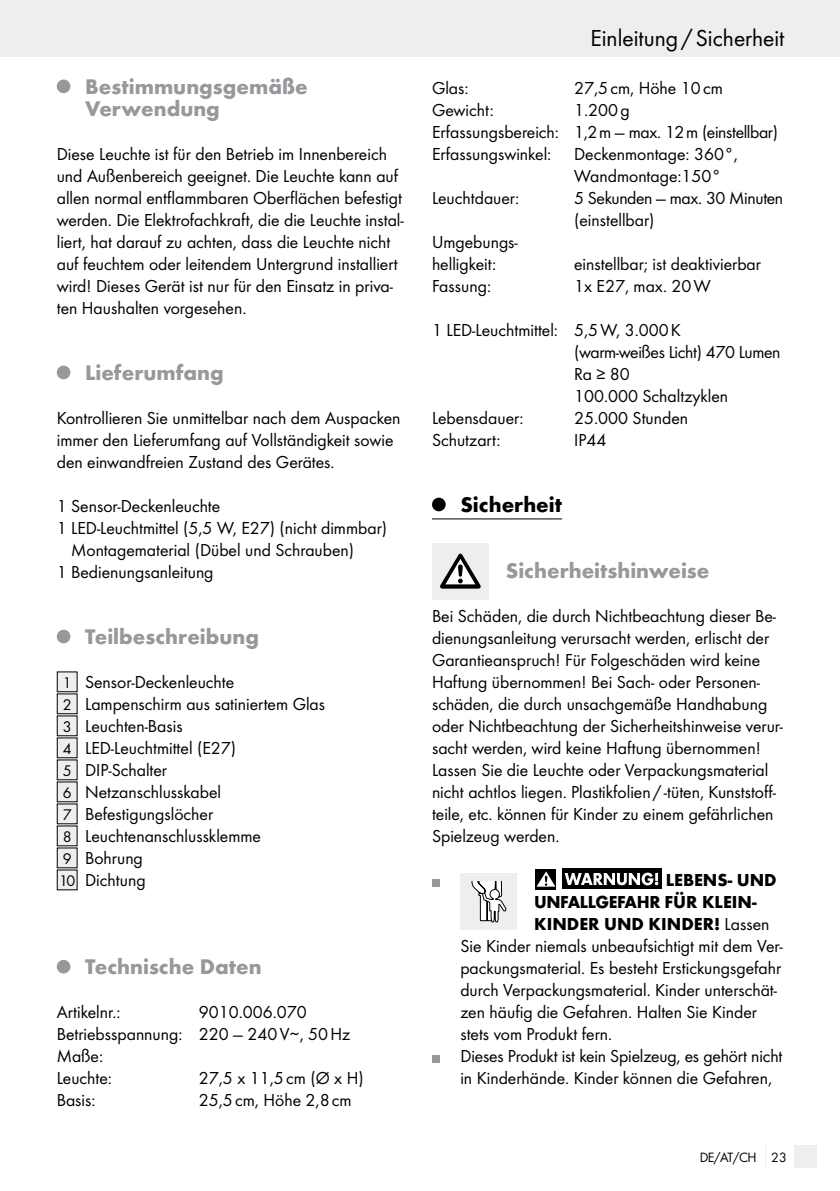
<style>
.page{position:relative;width:840px;height:1191px;background:#fff}
.page>*{position:absolute;margin:0;border:0;box-sizing:border-box;transform-origin:0 0}
.t1{font:24px "Futura Boo";color:#000}
.t2{font:700 22px/22px "Futura";color:#97979c}
.t3{font:700 22px "Futura";color:#000}
.t4{font:18px/22px "Futura Boo";color:#000}
.t5{font:18px/22px "Futura Boo";letter-spacing:-.02em;color:#000}
.t6{font:700 18px/22px "Futura";color:#000}
.t7{font:14px "Futura Boo";letter-spacing:-.03em;color:#000}
.s1{font-size:16px}
.s2{font-family:"Futura Boo";font-weight:400}
</style>
<div class="page">
<div style="left:0;top:0;width:839px;height:57px;background:#eceeef"></div>
<div style="left:794px;top:1145px;width:22px;height:23px;background:#eceeef"></div>
<div style="left:57px;top:79px;width:13px;height:14px;background:#97979c;border-radius:50%"></div>
<div style="left:57px;top:365px;width:13px;height:14px;background:#97979c;border-radius:50%"></div>
<div style="left:57px;top:629px;width:13px;height:14px;background:#97979c;border-radius:50%"></div>
<div style="left:57px;top:672px;width:20px;height:20px;background:#eceeef"></div>
<div style="left:57px;top:694px;width:20px;height:20px;background:#eceeef"></div>
<div style="left:57px;top:716px;width:20px;height:20px;background:#eceeef"></div>
<div style="left:57px;top:738px;width:20px;height:20px;background:#eceeef"></div>
<div style="left:57px;top:760px;width:20px;height:20px;background:#eceeef"></div>
<div style="left:57px;top:782px;width:20px;height:20px;background:#eceeef"></div>
<div style="left:57px;top:804px;width:20px;height:20px;background:#eceeef"></div>
<div style="left:57px;top:826px;width:20px;height:20px;background:#eceeef"></div>
<div style="left:57px;top:848px;width:20px;height:20px;background:#eceeef"></div>
<div style="left:57px;top:870px;width:20px;height:20px;background:#eceeef"></div>
<div style="left:57px;top:959px;width:13px;height:14px;background:#97979c;border-radius:50%"></div>
<hr style="left:432px;top:518px;width:129px;height:1px;background:#000">
<div style="left:432px;top:497px;width:13px;height:14px;background:#000;border-radius:50%"></div>
<div style="left:432px;top:543px;width:56px;height:56px;background:#eceeef"></div>
<svg style="left:440px;top:553px;width:40px;height:35px"></svg>
<div style="left:432px;top:878px;width:7px;height:8px;background:#97979c"></div>
<div style="left:460px;top:873px;width:57px;height:57px;background:#eceeef"></div>
<svg style="left:471px;top:881px;width:35px;height:41px"></svg>
<div style="left:561px;top:868px;width:99px;height:21px;background:#000"></div>
<svg style="left:535px;top:869px;width:20px;height:20px"></svg>
<svg style="left:536px;top:871px;width:19px;height:15px"></svg>
<svg style="left:564px;top:872px;width:94px;height:13px"></svg>
<div style="left:432px;top:1054px;width:7px;height:8px;background:#97979c"></div>
<p class="t2" style="left:85px;top:75px;width:224px">Bestimmungsgemäße<br>Verwendung</p>
<p class="t4" style="left:57px;top:143px;width:348px">Diese Leuchte ist für den Betrieb im Innenbereich und Außenbereich geeignet. Die Leuchte kann auf allen normal entflammbaren Oberflächen befestigt werden. Die Elektrofachkraft, die die Leuchte instal&shy;liert, hat darauf zu achten, dass die Leuchte nicht auf feuchtem oder leitendem Untergrund installiert wird! Dieses Gerät ist nur für den Einsatz in priva&shy;ten Haushalten vorgesehen.</p>
<p class="t2" style="left:85px;top:361px;width:140px">Lieferumfang</p>
<p class="t4" style="left:57px;top:407px;width:345px">Kontrollieren Sie unmittelbar nach dem Auspacken immer den Lieferumfang auf Vollständigkeit sowie den einwandfreien Zustand des Gerätes.</p>
<p class="t4" style="left:57px;top:495px;width:165px">1 Sensor-Deckenleuchte</p>
<p class="t4" style="left:57px;top:517px;width:332px">1 LED-Leuchtmittel (5,5 W, E27) (nicht dimmbar)</p>
<p class="t4" style="left:71px;top:539px;width:284px">Montagematerial (Dübel und Schrauben)</p>
<p class="t4" style="left:57px;top:561px;width:158px">1 Bedienungsanleitung</p>
<p class="t2" style="left:85px;top:625px;width:175px">Teilbeschreibung</p>
<p class="t4" style="left:59px;top:671px;width:267px"><span class="s1">1</span> Sensor-Deckenleuchte<br><span class="s1">2</span> Lampenschirm aus satiniertem Glas<br><span class="s1">3</span> Leuchten-Basis<br><span class="s1">4</span> LED-Leuchtmittel (E27)<br><span class="s1">5</span> DIP-Schalter<br><span class="s1">6</span> Netzanschlusskabel<br><span class="s1">7</span> Befestigungslöcher<br><span class="s1">8</span> Leuchtenanschlussklemme<br><span class="s1">9</span> Bohrung<br><span class="s1">10</span> Dichtung</p>
<p class="t2" style="left:85px;top:955px;width:178px">Technische Daten</p>
<p class="t4" style="left:57px;top:1001px;width:65px">Artikelnr.:</p>
<p class="t4" style="left:57px;top:1001px;width:295px;text-indent:142px">9010.006.070<br>Betriebsspannung: 220 — 240V∼, 50Hz<br>Maße:<br>Leuchte:</p>
<p class="t4" style="left:199px;top:1067px;width:166px">27,5 x 11,5cm (Ø x H)</p>
<p class="t4" style="left:57px;top:1089px;width:40px">Basis:</p>
<p class="t4" style="left:199px;top:1089px;width:154px">25,5cm, Höhe 2,8cm</p>
<h1 class="t1" style="left:590px;top:24px;width:195px">Einleitung/Sicherheit</h1>
<p class="t4" style="left:432px;top:77px;width:38px">Glas:</p>
<p class="t4" style="left:574px;top:77px;width:150px">27,5cm, Höhe 10cm</p>
<p class="t4" style="left:432px;top:99px;width:63px">Gewicht:</p>
<p class="t4" style="left:432px;top:99px;width:347px;text-indent:142px">1.200g<br>Erfassungsbereich: 1,2m — max. 12m (einstellbar)<br>Erfassungswinkel:</p>
<p class="t4" style="left:574px;top:143px;width:165px">Deckenmontage: 360°,<br>Wandmontage:150°</p>
<p class="t4" style="left:432px;top:187px;width:89px">Leuchtdauer:</p>
<p class="t5" style="left:574px;top:187px;width:210px">5 Sekunden — max. 30 Minuten (einstellbar)</p>
<p class="t4" style="left:432px;top:231px;width:87px">Umgebungs&shy;helligkeit:</p>
<p class="t4" style="left:574px;top:253px;width:188px">einstellbar; ist deaktivierbar</p>
<p class="t4" style="left:432px;top:275px;width:61px">Fassung:</p>
<p class="t4" style="left:574px;top:275px;width:138px">1x E27, max. 20W</p>
<p class="t4" style="left:432px;top:319px;width:250px">1 LED-Leuchtmittel: 5,5W, 3.000K</p>
<p class="t5" style="left:574px;top:341px;width:208px">(warm-weißes Licht) 470 Lumen</p>
<p class="t4" style="left:574px;top:363px;width:57px">Ra ≥ 80</p>
<p class="t4" style="left:574px;top:385px;width:155px">100.000 Schaltzyklen</p>
<p class="t4" style="left:432px;top:407px;width:93px">Lebensdauer:</p>
<p class="t4" style="left:574px;top:407px;width:115px">25.000 Stunden</p>
<p class="t4" style="left:432px;top:429px;width:70px">Schutzart:</p>
<p class="t4" style="left:574px;top:429px;width:34px">IP44</p>
<p class="t3" style="left:460px;top:491px;width:103px">Sicherheit</p>
<p class="t2" style="left:505px;top:559px;width:205px">Sicherheitshinweise</p>
<p class="t4" style="left:432px;top:605px;width:352px">Bei Schäden, die durch Nichtbeachtung dieser Be&shy;dienungsanleitung verursacht werden, erlischt der Garantieanspruch! Für Folgeschäden wird keine Haftung übernommen! Bei Sach- oder Personen&shy;schäden, die durch unsachgemäße Handhabung oder Nichtbeachtung der Sicherheitshinweise verur&shy;sacht werden, wird keine Haftung übernommen!<br>Lassen Sie die Leuchte oder Verpackungsmaterial nicht achtlos liegen. Plastikfolien / -tüten, Kunststoff&shy;teile, etc. können für Kinder zu einem gefährlichen Spielzeug werden.</p>
<p class="t6" style="left:534px;top:869px;width:244px;text-indent:131px">LEBENS- UND<br>UNFALLGEFAHR FÜR KLEIN-<br>KINDER UND KINDER! <span class="s2">Lassen</span></p>
<p class="t4" style="left:460px;top:935px;width:323px">Sie Kinder niemals unbeaufsichtigt mit dem Ver&shy;packungsmaterial. Es besteht Erstickungsgefahr durch Verpackungsmaterial. Kinder unterschät&shy;zen häufig die Gefahren. Halten Sie Kinder stets vom Produkt fern.<br>Dieses Produkt ist kein Spielzeug, es gehört nicht in Kinderhände. Kinder können die Gefahren,</p>
<p class="t7" style="left:699px;top:1149px;width:88px">DE/AT/CH 23</p>
</div>
